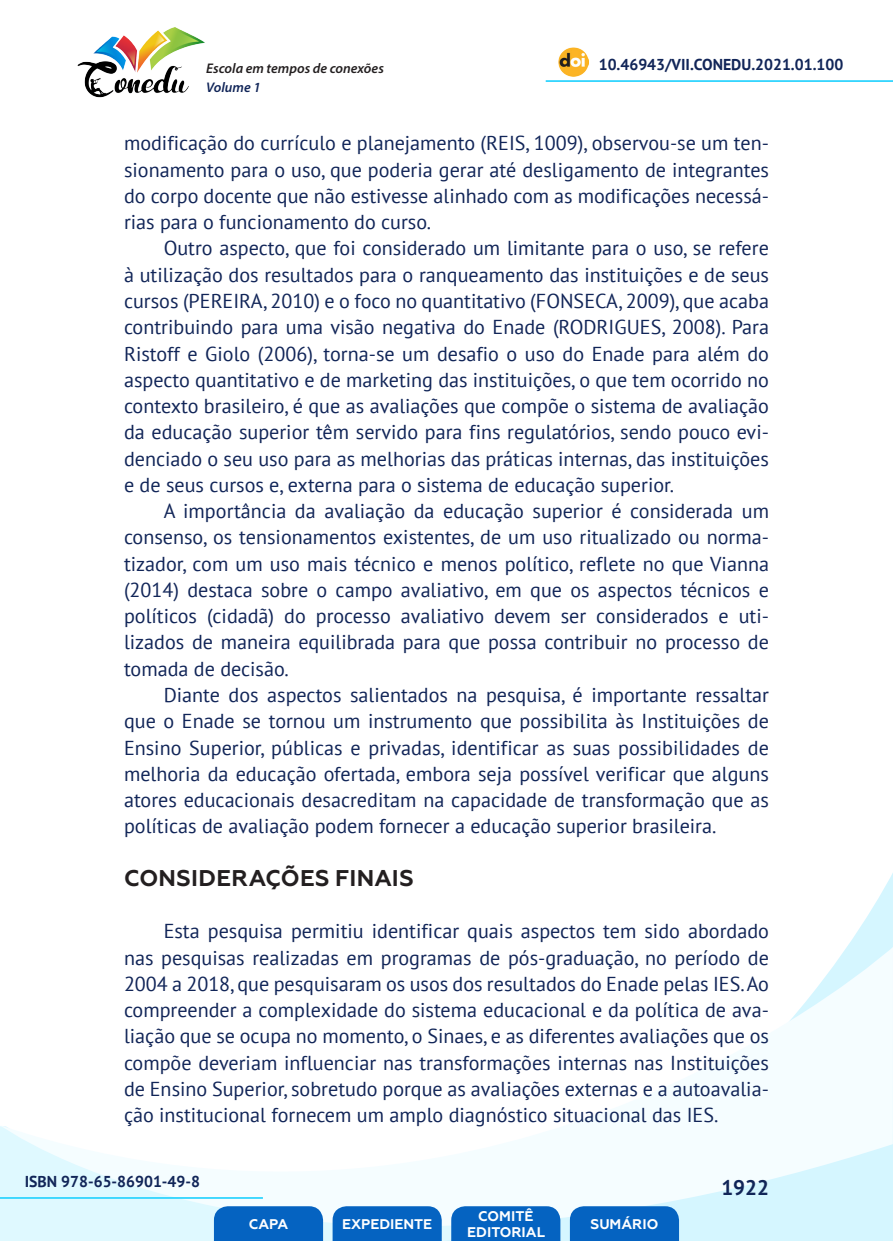
<style>
.page{position:relative;width:893px;height:1241px;background:#fff}
.page>*{position:absolute;margin:0;border:0;box-sizing:border-box;transform-origin:0 0}
._9_SUBTÍTULO_1{font:700 22.75px "Geometria";letter-spacing:.01em;color:#231f20}
.t1{font:700 21px "PT Sans";color:#112558}
._8_CORPO{font:20.12px/26.2px "PT Sans";color:#112558;text-align:justify}
.t2{font:700 15.75px "PT Sans";color:#112558}
.t3{font:700 14px/16.8px "Geometria";color:#fff;text-align:center}
.t4{font:italic 600 14px "Myriad Pro";color:#231f20}
.t5{font:italic 600 14px "Myriad Pro";color:#112558}
</style>
<div class="page">
<svg style="left:848px;top:873px;width:45px;height:73px"></svg>
<svg style="left:0;top:946px;width:893px;height:294px"></svg>
<hr style="left:0;top:1196px;width:263px;height:2px;background:#2dd4fe">
<hr style="left:546px;top:80px;width:347px;height:2px;background:#2dd4fe">
<img style="left:559px;top:47px;width:30px;height:30px">
<img style="left:77px;top:27px;width:128px;height:71px">
<svg style="left:214px;top:1205px;width:109px;height:35px;background:#126bc4"></svg>
<svg style="left:333px;top:1205px;width:109px;height:35px;background:#126bc4"></svg>
<svg style="left:451px;top:1205px;width:109px;height:35px;background:#126bc4"></svg>
<svg style="left:570px;top:1205px;width:109px;height:35px;background:#116bc4"></svg>
<p class="t4" style="left:206px;top:59px;width:179px">Escola em tempos de conexões</p>
<p class="t2" style="left:599px;top:54px;width:246px">10.46943/VII.CONEDU.2021.01.100</p>
<p class="t5" style="left:206px;top:78px;width:56px">Volume 1</p>
<p class="_8_CORPO" style="left:124px;top:130px;width:646px">modificação do currículo e planejamento (REIS, 1009), observou-se um ten&shy;sionamento para o uso, que poderia gerar até desligamento de integrantes do corpo docente que não estivesse alinhado com as modificações necessá&shy;rias para o funcionamento do curso.</p>
<p class="_8_CORPO" style="left:124px;top:235px;width:646px;text-indent:40px">Outro aspecto, que foi considerado um limitante para o uso, se refere à utilização dos resultados para o ranqueamento das instituições e de seus cursos (PEREIRA, 2010) e o foco no quantitativo (FONSECA, 2009), que acaba contribuindo para uma visão negativa do Enade (RODRIGUES, 2008). Para Ristoff e Giolo (2006), torna-se um desafio o uso do Enade para além do aspecto quantitativo e de marketing das instituições, o que tem ocorrido no contexto brasileiro, é que as avaliações que compõe o sistema de avaliação da educação superior têm servido para fins regulatórios, sendo pouco evi&shy;denciado o seu uso para as melhorias das práticas internas, das instituições e de seus cursos e, externa para o sistema de educação superior.</p>
<p class="_8_CORPO" style="left:124px;top:497px;width:646px;text-indent:40px">A importância da avaliação da educação superior é considerada um consenso, os tensionamentos existentes, de um uso ritualizado ou norma&shy;tizador, com um uso mais técnico e menos político, reflete no que Vianna (2014) destaca sobre o campo avaliativo, em que os aspectos técnicos e políticos (cidadã) do processo avaliativo devem ser considerados e uti&shy;lizados de maneira equilibrada para que possa contribuir no processo de tomada de decisão.</p>
<p class="_8_CORPO" style="left:124px;top:681px;width:646px;text-indent:40px">Diante dos aspectos salientados na pesquisa, é importante ressaltar que o Enade se tornou um instrumento que possibilita às Instituições de Ensino Superior, públicas e privadas, identificar as suas possibilidades de melhoria da educação ofertada, embora seja possível verificar que alguns atores educacionais desacreditam na capacidade de transformação que as políticas de avaliação podem fornecer a educação superior brasileira.</p>
<p class="_9_SUBTÍTULO_1" style="left:124px;top:864px;width:291px">CONSIDERAÇÕES FINAIS</p>
<p class="_8_CORPO" style="left:124px;top:917px;width:646px;text-indent:40px">Esta pesquisa permitiu identificar quais aspectos tem sido abordado nas pesquisas realizadas em programas de pós-graduação, no período de 2004 a 2018, que pesquisaram os usos dos resultados do Enade pelas IES. Ao compreender a complexidade do sistema educacional e da política de ava&shy;liação que se ocupa no momento, o Sinaes, e as diferentes avaliações que os compõe deveriam influenciar nas transformações internas nas Instituições de Ensino Superior, sobretudo porque as avaliações externas e a autoavalia&shy;ção institucional fornecem um amplo diagnóstico situacional das IES.</p>
<p class="t2" style="left:25px;top:1170px;width:177px">ISBN 978-65-86901-49-8</p>
<p class="t3" style="left:249px;top:1215px;width:41px">CAPA</p>
<p class="t3" style="left:342px;top:1215px;width:92px">EXPEDIENTE</p>
<p class="t3" style="left:467px;top:1207px;width:79px">COMITÊ<br>EDITORIAL</p>
<p class="t3" style="left:590px;top:1215px;width:69px">SUMÁRIO</p>
<p class="t1" style="left:721px;top:1173px;width:49px">1922</p>
</div>
